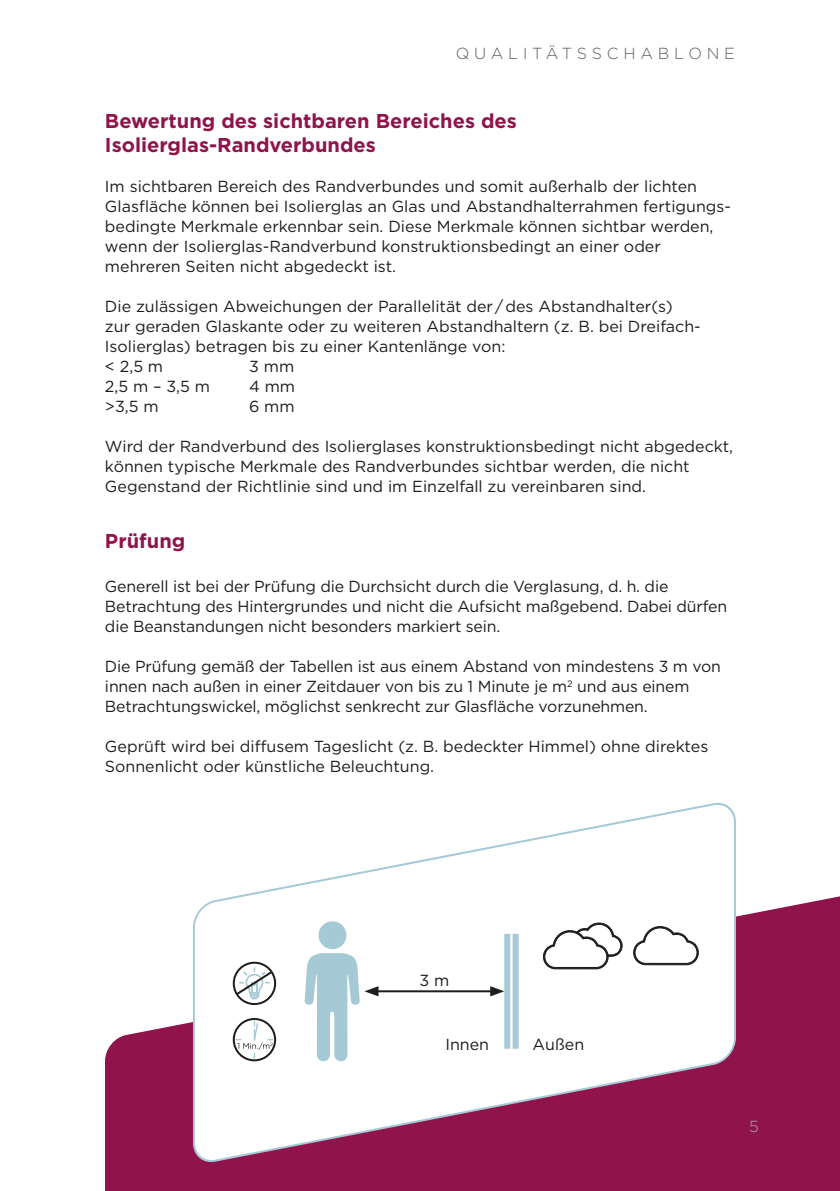
<style>
.page{position:relative;width:840px;height:1191px;background:#fff}
.page>*{position:absolute;margin:0;border:0;box-sizing:border-box;transform-origin:0 0}
.t1{font:700 20px/24px "Gotham";color:#90134c}
.t2{font:16px/20px "Gotham";color:#1d1d1b}
.t3{font:300 16px "Gotham";letter-spacing:.3em;color:#635d59}
.t4{font:300 16px "Gotham";color:#a8a8a8}
</style>
<div class="page">
<svg style="left:105px;top:896px;width:734px;height:295px;fill:#90134c"></svg>
<svg style="left:192px;top:802px;width:544px;height:365px"></svg>
<div style="left:318px;top:921px;width:28px;height:28px;background:#a5cad6;border-radius:50%"></div>
<div style="left:512px;top:934px;width:6px;height:114px;background:#a5cad6"></div>
<div style="left:504px;top:934px;width:6px;height:114px;background:#a5cad6"></div>
<svg style="left:543px;top:922px;width:155px;height:47px"></svg>
<div style="left:233px;top:961px;width:43px;height:44px;border:2px solid #1d1d1b;border-radius:50%"></div>
<svg style="left:234px;top:967px;width:40px;height:32px"></svg>
<div style="left:233px;top:1018px;width:43px;height:43px;border:2px solid #1d1d1b;border-radius:50%"></div>
<svg style="left:236px;top:1021px;width:37px;height:37px"></svg>
<hr style="left:375px;top:990px;width:118px;height:2px;background:#1d1d1b">
<svg style="left:490px;top:986px;width:14px;height:10px"></svg>
<svg style="left:304px;top:953px;width:74px;height:108px"></svg>
<p class="t3" style="left:455px;top:43px;width:280px">QUALITÄTSSCHABLONE</p>
<p class="t1" style="left:105px;top:109px;width:413px">Bewertung des sichtbaren Bereiches des<br>Isolierglas-Randverbundes</p>
<p class="t2" style="left:105px;top:176px;width:625px">Im sichtbaren Bereich des Randverbundes und somit außerhalb der lichten Glasfläche können bei Isolierglas an Glas und Abstandhalterrahmen fertigungs&shy;bedingte Merkmale erkennbar sein. Diese Merkmale können sichtbar werden, wenn der Isolierglas-Randverbund konstruktionsbedingt an einer oder mehreren Seiten nicht abgedeckt ist.</p>
<p class="t2" style="left:105px;top:296px;width:597px">Die zulässigen Abweichungen der Parallelität der / des Abstandhalter(s) zur geraden Glaskante oder zu weiteren Abstandhaltern (z. B. bei Dreifach-Isolierglas) betragen bis zu einer Kantenlänge von:<br>&lt; 2,5 m</p>
<p class="t2" style="left:249px;top:356px;width:47px">3 mm</p>
<p class="t2" style="left:105px;top:376px;width:106px">2,5 m – 3,5 m</p>
<p class="t2" style="left:249px;top:376px;width:47px">4 mm</p>
<p class="t2" style="left:105px;top:396px;width:55px">&gt;3,5 m</p>
<p class="t2" style="left:249px;top:396px;width:47px">6 mm</p>
<p class="t2" style="left:105px;top:436px;width:629px">Wird der Randverbund des Isolierglases konstruktionsbedingt nicht abgedeckt, können typische Merkmale des Randverbundes sichtbar werden, die nicht<br>Gegenstand der Richtlinie sind und im Einzelfall zu vereinbaren sind.</p>
<p class="t1" style="left:105px;top:528px;width:82px">Prüfung</p>
<p class="t2" style="left:105px;top:576px;width:623px">Generell ist bei der Prüfung die Durchsicht durch die Verglasung, d. h. die<br>Betrachtung des Hintergrundes und nicht die Aufsicht maßgebend. Dabei dürfen die Beanstandungen nicht besonders markiert sein.</p>
<p class="t2" style="left:105px;top:656px;width:617px">Die Prüfung gemäß der Tabellen ist aus einem Abstand von mindestens 3 m von innen nach außen in einer Zeitdauer von bis zu 1 Minute je m<sup>2</sup> und aus einem<br>Betrachtungswickel, möglichst senkrecht zur Glasfläche vorzunehmen.</p>
<p class="t2" style="left:105px;top:736px;width:604px">Geprüft wird bei diffusem Tageslicht (z. B. bedeckter Himmel) ohne direktes<br>Sonnenlicht oder künstliche Beleuchtung.</p>
<p class="t2" style="left:419px;top:969px;width:31px">3 m</p>
<p class="t2" style="left:445px;top:1033px;width:45px">Innen</p>
<p class="t2" style="left:532px;top:1033px;width:53px">Außen</p>
<p class="t4" style="left:748px;top:1116px;width:11px">5</p>
</div>
